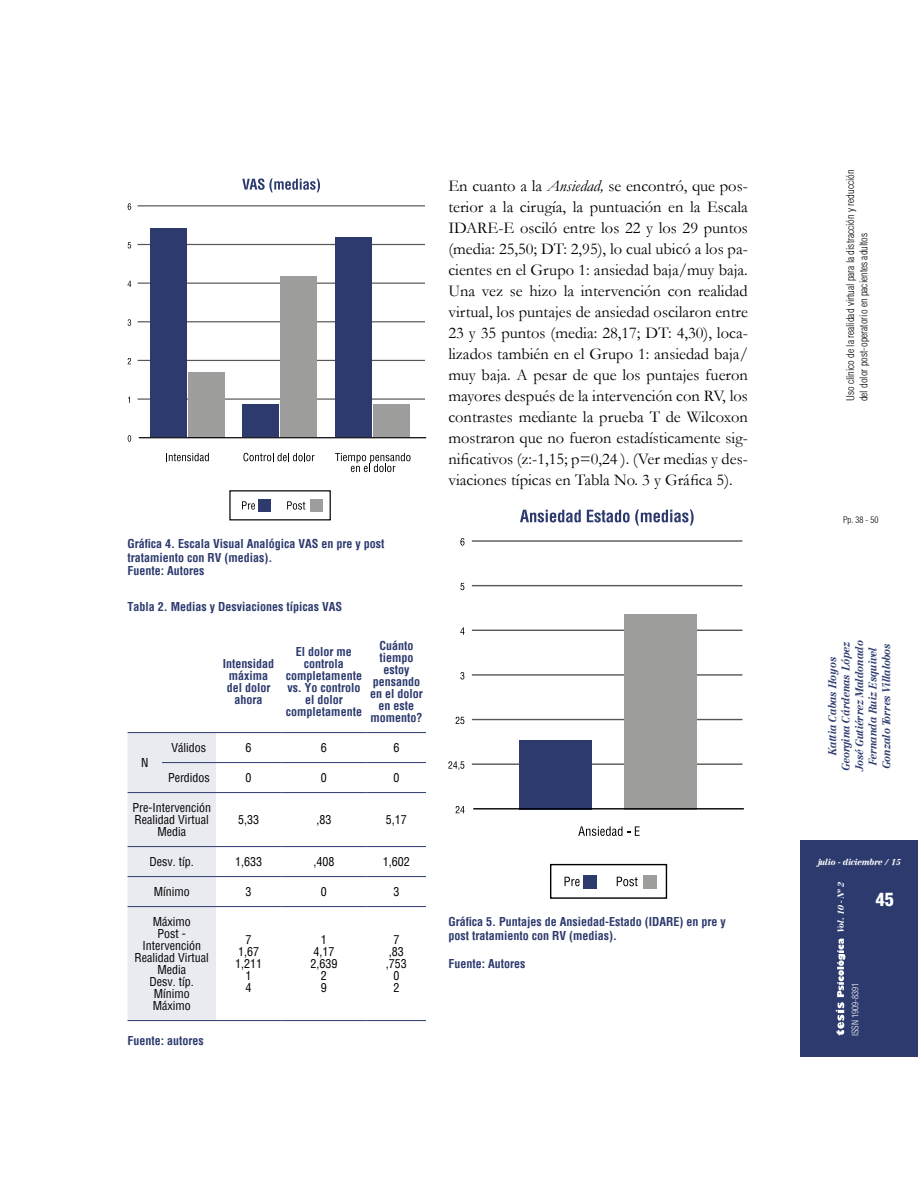
<style>
.page{position:relative;width:918px;height:1188px;background:#fff}
.page>*{position:absolute;margin:0;border:0;box-sizing:border-box;transform-origin:0 0}
.t1{font:900 condensed 18px "Helvetica";color:#fff}
.t2{font:16.5px/21px "Garamond";color:#000;text-align:justify}
.t3{font:700 condensed 12px/12px "Helvetica";color:#2c3a6e;text-align:center}
.t4{font:condensed 12px/12px "Helvetica";color:#000;text-align:center}
.t5{font:10.5px/13.5px "Century Reprise OSSSK Bold";color:#2c3a6e;text-align:center}
.t6{font:300 condensed 10.5px/13.5px "Helvetica";color:#000}
.t7{font:300 condensed 9px "Helvetica";color:#fff}
.t8{font:300 condensed 9px "Helvetica";color:#000}
.t9{font:8.25px "Century Reprise Black SSK Italic";letter-spacing:-.01em;color:#fff}
.s1{font-style:italic}
</style>
<div class="page">
<div style="left:800px;top:840px;width:118px;height:217px;background:#2c3a6e"></div>
<svg style="left:836px;top:939px;width:9px;height:97px"></svg>
<hr style="left:138px;top:398px;width:287px;height:2px;background:#575756">
<hr style="left:138px;top:360px;width:287px;height:1px;background:#575756">
<hr style="left:138px;top:321px;width:287px;height:1px;background:#575756">
<hr style="left:138px;top:283px;width:287px;height:1px;background:#575756">
<hr style="left:138px;top:244px;width:287px;height:1px;background:#575756">
<hr style="left:138px;top:205px;width:287px;height:1px;background:#575756">
<svg style="left:242px;top:178px;width:78px;height:14px"></svg>
<svg style="left:166px;top:453px;width:43px;height:8px"></svg>
<svg style="left:243px;top:453px;width:72px;height:8px"></svg>
<svg style="left:335px;top:453px;width:76px;height:19px"></svg>
<div style="left:151px;top:228px;width:36px;height:209px;background:#2c3a6e"></div>
<div style="left:188px;top:372px;width:37px;height:65px;background:#9d9d9c"></div>
<div style="left:243px;top:405px;width:36px;height:32px;background:#2c3a6e"></div>
<div style="left:280px;top:277px;width:36px;height:160px;background:#9d9d9c"></div>
<div style="left:336px;top:238px;width:36px;height:199px;background:#2c3a6e"></div>
<div style="left:373px;top:405px;width:36px;height:32px;background:#9d9d9c"></div>
<hr style="left:139px;top:437px;width:287px;height:1px;background:#000">
<svg style="left:242px;top:501px;width:13px;height:9px"></svg>
<svg style="left:287px;top:501px;width:18px;height:9px"></svg>
<div style="left:258px;top:500px;width:12px;height:12px;background:#2c3a6e"></div>
<div style="left:310px;top:500px;width:12px;height:12px;background:#9d9d9c"></div>
<svg style="left:128px;top:203px;width:3px;height:7px"></svg>
<svg style="left:128px;top:242px;width:3px;height:6px"></svg>
<svg style="left:128px;top:281px;width:3px;height:6px"></svg>
<svg style="left:128px;top:319px;width:3px;height:7px"></svg>
<svg style="left:128px;top:358px;width:3px;height:6px"></svg>
<svg style="left:128px;top:435px;width:3px;height:7px"></svg>
<svg style="left:216px;top:733px;width:210px;height:175px"></svg>
<div style="left:128px;top:733px;width:88px;height:287px;background:#eaebf1"></div>
<hr style="left:128px;top:732px;width:34px;height:1px;background:#2c3a6e">
<hr style="left:162px;top:732px;width:54px;height:1px;background:#2c3a6e">
<hr style="left:216px;top:732px;width:65px;height:1px;background:#2c3a6e">
<hr style="left:281px;top:732px;width:86px;height:1px;background:#2c3a6e">
<hr style="left:367px;top:732px;width:59px;height:1px;background:#2c3a6e">
<hr style="left:162px;top:762px;width:54px;height:1px;background:#2c3a6e">
<hr style="left:216px;top:762px;width:65px;height:1px;background:#2c3a6e">
<hr style="left:281px;top:762px;width:86px;height:1px;background:#2c3a6e">
<hr style="left:367px;top:762px;width:59px;height:1px;background:#2c3a6e">
<hr style="left:128px;top:792px;width:34px;height:1px;background:#2c3a6e">
<hr style="left:162px;top:792px;width:54px;height:1px;background:#2c3a6e">
<hr style="left:216px;top:792px;width:65px;height:1px;background:#2c3a6e">
<hr style="left:281px;top:792px;width:86px;height:1px;background:#2c3a6e">
<hr style="left:367px;top:792px;width:59px;height:1px;background:#2c3a6e">
<hr style="left:128px;top:846px;width:34px;height:1px;background:#2c3a6e">
<hr style="left:162px;top:846px;width:54px;height:1px;background:#2c3a6e">
<hr style="left:216px;top:846px;width:65px;height:1px;background:#2c3a6e">
<hr style="left:281px;top:846px;width:86px;height:1px;background:#2c3a6e">
<hr style="left:367px;top:846px;width:59px;height:1px;background:#2c3a6e">
<hr style="left:128px;top:876px;width:34px;height:1px;background:#2c3a6e">
<hr style="left:162px;top:876px;width:54px;height:1px;background:#2c3a6e">
<hr style="left:216px;top:876px;width:65px;height:1px;background:#2c3a6e">
<hr style="left:281px;top:876px;width:86px;height:1px;background:#2c3a6e">
<hr style="left:367px;top:876px;width:59px;height:1px;background:#2c3a6e">
<hr style="left:128px;top:906px;width:34px;height:1px;background:#2c3a6e">
<hr style="left:162px;top:906px;width:54px;height:1px;background:#2c3a6e">
<hr style="left:216px;top:906px;width:65px;height:1px;background:#2c3a6e">
<hr style="left:281px;top:906px;width:86px;height:1px;background:#2c3a6e">
<hr style="left:367px;top:906px;width:59px;height:1px;background:#2c3a6e">
<hr style="left:128px;top:1020px;width:34px;height:1px;background:#2c3a6e">
<hr style="left:162px;top:1020px;width:54px;height:1px;background:#2c3a6e">
<hr style="left:216px;top:1020px;width:65px;height:1px;background:#2c3a6e">
<hr style="left:281px;top:1020px;width:86px;height:1px;background:#2c3a6e">
<hr style="left:367px;top:1020px;width:59px;height:1px;background:#2c3a6e">
<hr style="left:472px;top:763px;width:270px;height:2px;background:#575756">
<hr style="left:472px;top:719px;width:270px;height:1px;background:#575756">
<hr style="left:472px;top:674px;width:270px;height:2px;background:#575756">
<hr style="left:472px;top:630px;width:270px;height:1px;background:#575756">
<hr style="left:472px;top:585px;width:270px;height:1px;background:#575756">
<hr style="left:472px;top:540px;width:270px;height:2px;background:#575756">
<svg style="left:520px;top:510px;width:61px;height:12px"></svg>
<svg style="left:587px;top:509px;width:107px;height:17px"></svg>
<div style="left:519px;top:740px;width:73px;height:70px;background:#2c3a6e"></div>
<div style="left:624px;top:614px;width:72px;height:196px;background:#9d9d9c"></div>
<svg style="left:578px;top:826px;width:62px;height:10px"></svg>
<hr style="left:473px;top:808px;width:271px;height:2px;background:#000">
<svg style="left:565px;top:877px;width:15px;height:9px"></svg>
<svg style="left:617px;top:877px;width:21px;height:9px"></svg>
<div style="left:583px;top:875px;width:14px;height:14px;background:#2c3a6e"></div>
<div style="left:643px;top:875px;width:14px;height:14px;background:#9d9d9c"></div>
<div style="left:550px;top:864px;width:117px;height:35px;border:1px solid #000"></div>
<svg style="left:460px;top:538px;width:5px;height:8px"></svg>
<svg style="left:460px;top:583px;width:4px;height:7px"></svg>
<svg style="left:460px;top:627px;width:4px;height:8px"></svg>
<svg style="left:460px;top:672px;width:4px;height:7px"></svg>
<svg style="left:456px;top:717px;width:8px;height:7px"></svg>
<svg style="left:448px;top:761px;width:16px;height:9px"></svg>
<svg style="left:456px;top:806px;width:8px;height:7px"></svg>
<p class="t3" style="left:128px;top:537px;width:258px;line-height:13.5px;text-align:left">Gráfica 4. Escala Visual Analógica VAS en pre y post tratamiento con RV (medias).<br>Fuente: Autores</p>
<p class="t3" style="left:128px;top:601px;width:216px">Tabla 2. Medias y Desviaciones típicas VAS</p>
<p class="t3" style="left:223px;top:658px;width:53px">Intensidad máxima del dolor ahora</p>
<p class="t3" style="left:286px;top:646px;width:78px">El dolor me controla completamente vs. Yo controlo el dolor completamente</p>
<p class="t3" style="left:370px;top:640px;width:54px">Cuánto tiempo estoy pensando en el dolor en este momento?</p>
<p class="t4" style="left:172px;top:742px;width:36px">Válidos</p>
<p class="t4" style="left:246px;top:742px;width:7px">6</p>
<p class="t4" style="left:321px;top:742px;width:7px">6</p>
<p class="t4" style="left:393px;top:742px;width:7px">6</p>
<p class="t4" style="left:168px;top:772px;width:43px">Perdidos</p>
<p class="t4" style="left:246px;top:772px;width:7px">0</p>
<p class="t4" style="left:321px;top:772px;width:7px">0</p>
<p class="t4" style="left:393px;top:772px;width:7px">0</p>
<p class="t4" style="left:132px;top:802px;width:80px">Pre-Intervención<br>Realidad Virtual<br>Media</p>
<p class="t4" style="left:141px;top:757px;width:9px">N</p>
<p class="t4" style="left:238px;top:814px;width:22px">5,33</p>
<p class="t4" style="left:316px;top:814px;width:16px">,83</p>
<p class="t4" style="left:386px;top:814px;width:22px">5,17</p>
<p class="t4" style="left:150px;top:856px;width:46px">Desv. típ.</p>
<p class="t4" style="left:235px;top:856px;width:28px">1,633</p>
<p class="t4" style="left:313px;top:856px;width:22px">,408</p>
<p class="t4" style="left:383px;top:856px;width:29px">1,602</p>
<p class="t4" style="left:154px;top:886px;width:37px">Mínimo</p>
<p class="t4" style="left:246px;top:886px;width:7px">3</p>
<p class="t4" style="left:321px;top:886px;width:7px">0</p>
<p class="t4" style="left:393px;top:886px;width:7px">3</p>
<p class="t4" style="left:135px;top:916px;width:76px">Máximo<br>Post -<br>Intervención<br>Realidad Virtual<br>Media<br>Desv. típ.<br>Mínimo<br>Máximo</p>
<p class="t4" style="left:235px;top:934px;width:28px">7<br>1,67<br>1,211<br>1<br>4</p>
<p class="t4" style="left:310px;top:934px;width:28px">1<br>4,17<br>2,639<br>2<br>9</p>
<p class="t4" style="left:386px;top:934px;width:22px">7 ,83 ,753<br>0<br>2</p>
<p class="t3" style="left:128px;top:1034px;width:78px">Fuente: autores</p>
<p class="t2" style="left:448px;top:175px;width:301px">En cuanto a la <span class="s1">Ansiedad,</span> se encontró, que pos&shy;terior a la cirugía, la puntuación en la Escala IDARE-E osciló entre los 22 y los 29 puntos (media: 25,50; DT: 2,95), lo cual ubicó a los pa&shy;cientes en el Grupo 1: ansiedad baja/muy baja.<br>Una vez se hizo la intervención con realidad virtual, los puntajes de ansiedad oscilaron entre 23 y 35 puntos (media: 28,17; DT: 4,30), loca&shy;lizados también en el Grupo 1: ansiedad baja/ muy baja. A pesar de que los puntajes fueron mayores después de la intervención con RV, los contrastes mediante la prueba T de Wilcoxon mostraron que no fueron estadísticamente sig&shy;nificativos (z:-1,15; p=0,24 ). (Ver medias y des&shy;viaciones típicas en Tabla No. 3 y Gráfica 5).</p>
<p class="t3" style="left:448px;top:915px;width:279px;line-height:13.5px;text-align:left">Gráfica 5. Puntajes de Ansiedad-Estado (IDARE) en pre y post tratamiento con RV (medias).</p>
<p class="t3" style="left:448px;top:958px;width:79px">Fuente: Autores</p>
<p class="t6" style="left:843px;top:401px;width:233px;rotate:-90deg">Uso clínico de la realidad virtual para la distracción y reducción del dolor post-operatorio en pacientes adultos</p>
<p class="t8" style="left:843px;top:514px;width:37px">Pp. 38 - 50</p>
<p class="t5" style="left:825px;top:771px;width:132px;rotate:-90deg">Kattia Cabas Hoyos<br>Georgina Cárdenas López<br>José Gutiérrez Maldonado<br>Fernanda Ruiz Esquivel<br>Gonzalo Torres Villalobos</p>
<p class="t9" style="left:817px;top:857px;width:86px">julio - diciembre / 15</p>
<p class="t9" style="left:836px;top:932px;width:51px;rotate:-90deg">Vol. 10 - Nº 2</p>
<p class="t1" style="left:876px;top:888px;width:19px">45</p>
<p class="t7" style="left:850px;top:1036px;width:54px;rotate:-90deg">ISSN 1909-8391</p>
</div>
